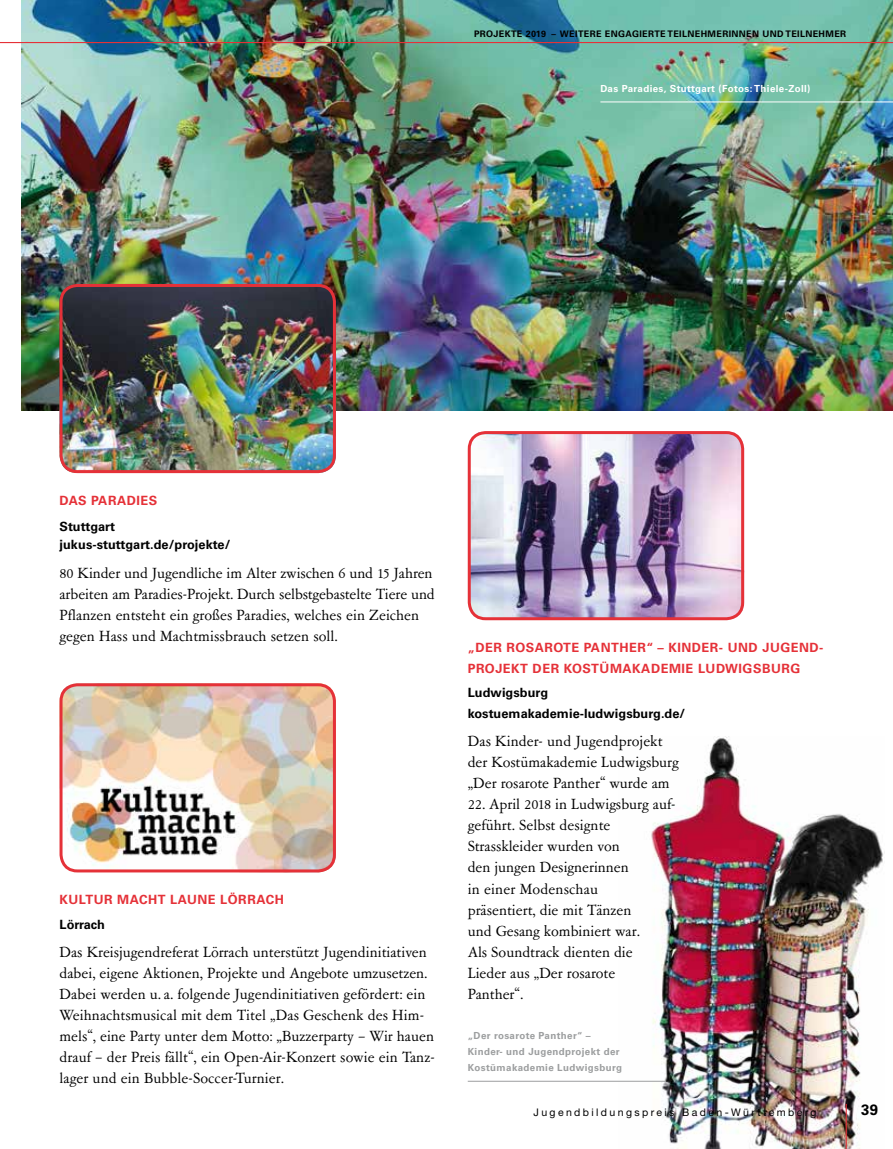
<style>
.page{position:relative;width:893px;height:1149px;background:#fff}
.page>*{position:absolute;margin:0;border:0;box-sizing:border-box;transform-origin:0 0}
.t1{font:16.5px/21px "Garamont Amst SBOP Rom";color:#000}
.t2{font:700 15px "Univers LT";color:#000}
.t3{font:700 12.75px/21px "Univers LT";letter-spacing:.04em;color:#e53138}
.t4{font:700 12.75px/18.1px "Univers LT";letter-spacing:.005em;color:#000}
.t5{font:10.5px "Helvetica Neue LT";letter-spacing:.23em;color:#000}
.t6{font:700 9.75px/15.8px "Univers LT";letter-spacing:.04em;color:#9c9e9f}
.t7{font:700 9.75px "Univers LT";letter-spacing:.04em;color:#fff}
.t8{font:700 9px "Univers LT";letter-spacing:.04em;color:#000}
</style>
<div class="page">
<img style="left:619px;top:736px;width:266px;height:412px">
<img style="left:21px;top:0;width:872px;height:410px">
<img style="left:469px;top:432px;width:275px;height:187px">
<div style="left:468px;top:431px;width:276px;height:189px;border:3px solid #e53138;border-radius:17px"></div>
<img style="left:60px;top:284px;width:276px;height:188px">
<div style="left:60px;top:284px;width:276px;height:189px;border:3px solid #e53138;border-radius:17px"></div>
<hr style="left:600px;top:101px;width:293px;height:1px;background:#fff">
<hr style="left:468px;top:1080px;width:198px;height:1px;background:#9c9e9f">
<img style="left:60px;top:684px;width:276px;height:188px">
<div style="left:60px;top:683px;width:276px;height:189px;border:3px solid #e53138;border-radius:17px"></div>
<hr style="left:846px;top:1103px;width:1px;height:45px;background:#e53138">
<hr style="left:0;top:42px;width:893px;height:1px;background:#e53138">
<p class="t8" style="left:474px;top:28px;width:374px">PROJEKTE 2019 – WEITERE ENGAGIERTE TEILNEHMERINNEN UND TEILNEHMER</p>
<p class="t7" style="left:600px;top:82px;width:212px">Das Paradies, Stuttgart (Fotos: Thiele-Zoll)</p>
<p class="t3" style="left:60px;top:489px;width:99px">DAS PARADIES</p>
<p class="t4" style="left:60px;top:517px;width:172px">Stuttgart jukus-stuttgart.de/projekte/</p>
<p class="t1" style="left:60px;top:563px;width:377px">80 Kinder und Jugendliche im Alter zwischen 6 und 15 Jahren arbeiten am Paradies-Projekt. Durch selbstgebastelte Tiere und Pflanzen entsteht ein großes Paradies, welches ein Zeichen gegen Hass und Machtmissbrauch setzen soll.</p>
<p class="t3" style="left:60px;top:888px;width:226px">KULTUR MACHT LAUNE LÖRRACH</p>
<p class="t4" style="left:60px;top:914px;width:47px">Lörrach</p>
<p class="t1" style="left:60px;top:941px;width:377px">Das Kreisjugendreferat Lörrach unterstützt Jugendinitiativen dabei, eigene Aktionen, Projekte und Angebote umzusetzen.<br>Dabei werden u. a. folgende Jugendinitiativen gefördert: ein Weihnachtsmusical mit dem Titel „Das Geschenk des Him&shy;mels“, eine Party unter dem Motto: „Buzzerparty – Wir hauen drauf – der Preis fällt“, ein Open-Air-Konzert sowie ein Tanz&shy;lager und ein Bubble-Soccer-Turnier.</p>
<p class="t3" style="left:468px;top:636px;width:357px">„DER ROSAROTE PANTHER“ – KINDER- UND JUGEND-<br>PROJEKT DER KOSTÜMAKADEMIE LUDWIGSBURG</p>
<p class="t4" style="left:468px;top:682px;width:219px;line-height:21px">Ludwigsburg kostuemakademie-ludwigsburg.de/</p>
<p class="t1" style="left:468px;top:731px;width:213px">Das Kinder- und Jugendprojekt der Kostümakademie Ludwigsburg „Der rosarote Panther“ wurde am</p>
<p class="t1" style="left:468px;top:794px;width:209px">22. April 2018 in Ludwigsburg auf&shy;geführt. Selbst designte<br>Strasskleider wurden von<br>den jungen Designerinnen<br>in einer Modenschau<br>präsentiert, die mit Tänzen<br>und Gesang kombiniert war.<br>Als Soundtrack dienten die<br>Lieder aus „Der rosarote<br>Panther“.</p>
<p class="t6" style="left:468px;top:1027px;width:156px">„Der rosarote Panther“ –<br>Kinder- und Jugendprojekt der<br>Kostümakademie Ludwigsburg</p>
<p class="t5" style="left:533px;top:1105px;width:284px">Jugendbildungspreis Baden-Württemberg</p>
<p class="t2" style="left:861px;top:1100px;width:18px">39</p>
</div>
